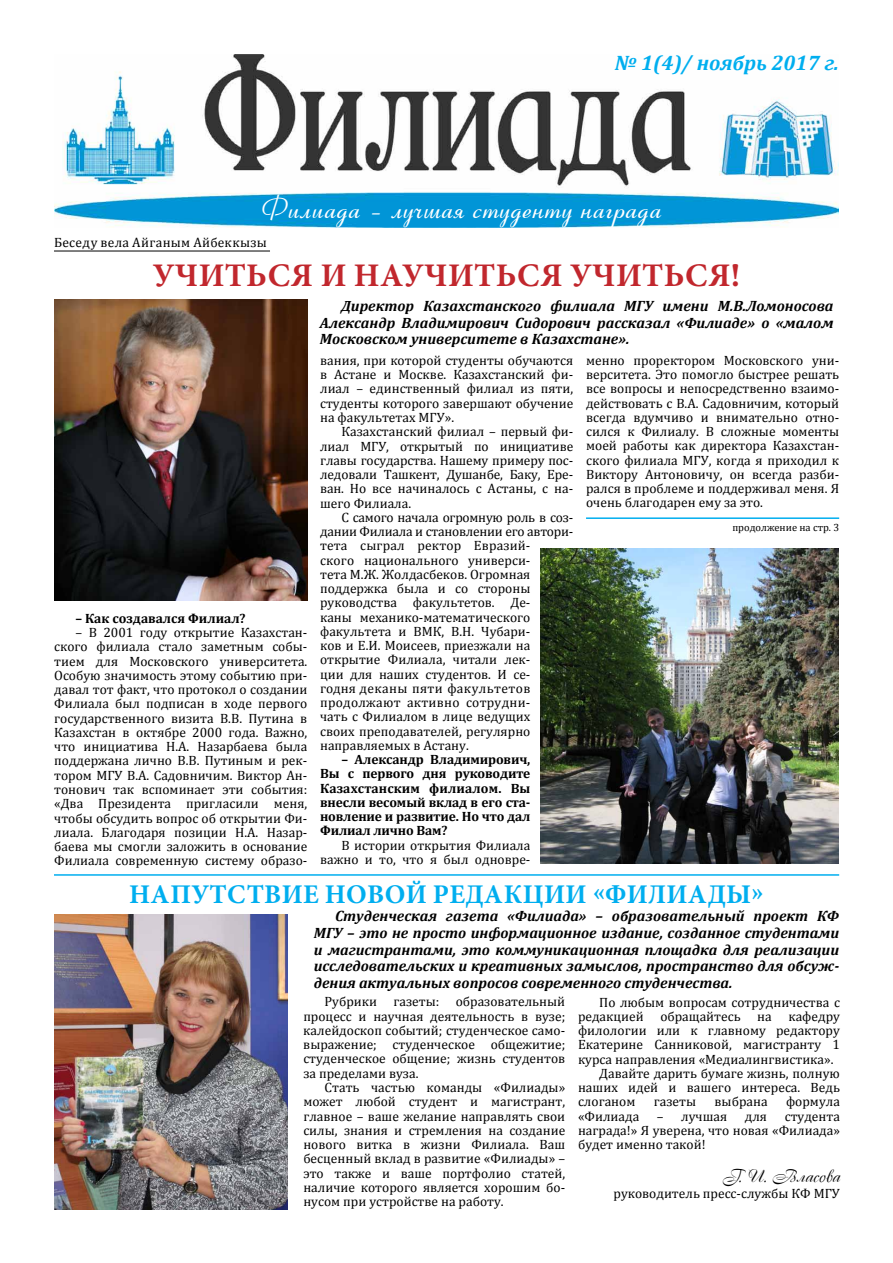
<style>
.page{position:relative;width:893px;height:1263px;background:#fff}
.page>*{position:absolute;margin:0;border:0;box-sizing:border-box;transform-origin:0 0}
.t1{font:37.5px "Coronet";color:#fff}
.t2{font:700 33px "Minion Pro";letter-spacing:.01em;color:#c1272d}
.t3{font:700 27px "Minion Pro";letter-spacing:.01em;color:#00aeef}
.t4{font:italic 700 21px "Cambria";color:#00aeef}
.t5{font:18px "Cassandra";color:#000}
.t6{font:italic 700 15px/16.5px "Cambria";color:#000;text-align:justify}
.t7{font:13.5px/14.2px "Cambria";color:#000;text-align:justify}
.t8{font:700 13.5px/14.2px "Cambria";letter-spacing:-.01em;color:#000;text-align:justify}
.t9{font:13.5px "Cambria";letter-spacing:.025em;color:#000}
.t10{font:10.5px "Cambria";color:#000}
.s1{font-size:30px}
</style>
<div class="page">
<img style="left:54px;top:54px;width:785px;height:173px">
<hr style="left:54px;top:251px;width:216px;height:1px;background:#000">
<hr style="left:586px;top:517px;width:253px;height:2px;background:#00aeef">
<img style="left:54px;top:299px;width:253px;height:302px">
<img style="left:54px;top:914px;width:234px;height:296px">
<img style="left:540px;top:548px;width:299px;height:315px">
<hr style="left:54px;top:874px;width:785px;height:2px;background:#00aeef">
<h3 class="t4" style="left:615px;top:48px;width:226px">№ 1(4)/ ноябрь 2017 г.</h3>
<h1 class="t1" style="left:256px;top:182px;width:403px"><span class="s1">Ф</span>илиада – лучшая студенту награда</h1>
<p class="t9" style="left:54px;top:234px;width:214px">Беседу вела Айганым Айбеккызы</p>
<h2 class="t2" style="left:153px;top:252px;width:589px">УЧИТЬСЯ И НАУЧИТЬСЯ УЧИТЬСЯ!</h2>
<p class="t8" style="left:75px;top:611px;width:172px">– Как создавался Филиал?</p>
<p class="t7" style="left:54px;top:625px;width:255px;text-indent:21px">– В 2001 году открытие Казахстан&shy;ского филиала стало заметным собы&shy;тием для Московского университета.<br>Особую значимость этому событию при&shy;давал тот факт, что протокол о создании Филиала был подписан в ходе первого государственного визита В.В. Путина в Казахстан в октябре 2000 года. Важно, что инициатива Н.А. Назарбаева была поддержана лично В.В. Путиным и рек&shy;тором МГУ В.А. Садовничим. Виктор Ан&shy;тонович так вспоминает эти события: «Два Президента пригласили меня, чтобы обсудить вопрос об открытии Фи&shy;лиала. Благодаря позиции Н.А. Назар&shy;баева мы смогли заложить в основание Филиала современную систему образо-</p>
<p class="t6" style="left:320px;top:297px;width:515px;text-indent:21px">Директор Казахстанского филиала МГУ имени М.В.Ломоносова Александр Владимирович Сидорович рассказал «Филиаде» о «малом Московском университете в Казахстане».</p>
<p class="t7" style="left:320px;top:353px;width:255px">вания, при которой студенты обучаются в Астане и Москве. Казахстанский фи&shy;лиал – единственный филиал из пяти, студенты которого завершают обучение на факультетах МГУ».</p>
<p class="t7" style="left:320px;top:424px;width:255px;text-indent:21px">Казахстанский филиал – первый фи&shy;лиал МГУ, открытый по инициативе главы государства. Нашему примеру пос&shy;ледовали Ташкент, Душанбе, Баку, Ере&shy;ван. Но все начиналось с Астаны, с на&shy;шего Филиала.</p>
<p class="t7" style="left:320px;top:510px;width:255px;text-align:left;text-indent:21px">С самого начала огромную роль в соз&shy;дании Филиала и становлении его автори&shy;тета сыграл ректор Евразий-<br>ского национального универси-<br>тета М.Ж. Жолдасбеков. Огромная поддержка была и со стороны руководства факультетов. Де-<br>каны механико-математического факультета и ВМК, В.Н. Чубари-<br>ков и Е.И. Моисеев, приезжали на открытие Филиала, читали лек-<br>ции для наших студентов. И се-<br>годня деканы пяти факультетов продолжают активно сотрудни-<br>чать с Филиалом в лице ведущих<br>своих преподавателей, регулярно направляемых в Астану.</p>
<p class="t8" style="left:320px;top:752px;width:212px;text-indent:21px">– Александр Владимирович, Вы с первого дня руководите Казахстанским филиалом. Вы внесли весомый вклад в его ста&shy;новление и развитие. Но что дал Филиал лично Вам?</p>
<p class="t7" style="left:320px;top:838px;width:212px;text-align:right">В истории открытия Филиала важно и то, что я был одновре-</p>
<p class="t7" style="left:586px;top:353px;width:255px">менно проректором Московского уни&shy;верситета. Это помогло быстрее решать все вопросы и непосредственно взаимо&shy;действовать с В.А. Садовничим, который всегда вдумчиво и внимательно отно&shy;сился к Филиалу. В сложные моменты моей работы как директора Казахстан&shy;ского филиала МГУ, когда я приходил к Виктору Антоновичу, он всегда разби&shy;рался в проблеме и поддерживал меня. Я очень благодарен ему за это.</p>
<p class="t10" style="left:732px;top:521px;width:108px">продолжение на стр. 3</p>
<h3 class="t3" style="left:129px;top:875px;width:636px">НАПУТСТВИЕ НОВОЙ РЕДАКЦИИ «ФИЛИАДЫ»</h3>
<p class="t6" style="left:314px;top:908px;width:527px;text-indent:21px">Студенческая газета «Филиада» – образовательный проект КФ МГУ – это не просто информационное издание, созданное студентами и магистрантами, это коммуникационная площадка для реализации исследовательских и креативных замыслов, пространство для обсуж&shy;дения актуальных вопросов современного студенчества.</p>
<p class="t7" style="left:303px;top:995px;width:263px;text-indent:21px">Рубрики газеты: образовательный процесс и научная деятельность в вузе; калейдоскоп событий; студенческое само&shy;выражение; студенческое общежитие; студенческое общение; жизнь студентов за пределами вуза.</p>
<p class="t7" style="left:303px;top:1080px;width:263px;text-indent:21px">Стать частью команды «Филиады» может любой студент и магистрант, главное – ваше желание направлять свои силы, знания и стремления на создание нового витка в жизни Филиала. Ваш бесценный вклад в развитие «Филиады» – это также и ваше портфолио статей, наличие которого является хорошим бо&shy;нусом при устройстве на работу.</p>
<p class="t7" style="left:599px;top:995px;width:242px">По любым вопросам сотрудничества с</p>
<p class="t7" style="left:578px;top:1009px;width:263px">редакцией обращайтесь на кафедру</p>
<p class="t7" style="left:578px;top:1023px;width:263px">филологии или к главному редактору</p>
<p class="t7" style="left:578px;top:1037px;width:263px">Екатерине Санниковой, магистранту 1</p>
<p class="t7" style="left:578px;top:1052px;width:257px">курса направления «Медиалингвистика».</p>
<p class="t7" style="left:599px;top:1066px;width:242px">Давайте дарить бумаге жизнь, полную</p>
<p class="t7" style="left:578px;top:1080px;width:263px">наших идей и вашего интереса. Ведь</p>
<p class="t7" style="left:578px;top:1094px;width:59px">слоганом</p>
<p class="t7" style="left:654px;top:1094px;width:44px">газеты</p>
<p class="t7" style="left:715px;top:1094px;width:55px">выбрана</p>
<p class="t7" style="left:786px;top:1094px;width:55px">формула</p>
<p class="t7" style="left:578px;top:1109px;width:63px">«Филиада</p>
<p class="t7" style="left:657px;top:1109px;width:72px">– лучшая</p>
<p class="t7" style="left:745px;top:1109px;width:24px">для</p>
<p class="t7" style="left:578px;top:1109px;width:263px;text-indent:207px">студента награда!» Я уверена, что новая «Филиада» будет именно такой!</p>
<h3 class="t5" style="left:722px;top:1165px;width:119px">Г. И. Власова</h3>
<p class="t7" style="left:613px;top:1186px;width:228px">руководитель пресс-службы КФ МГУ</p>
</div>
